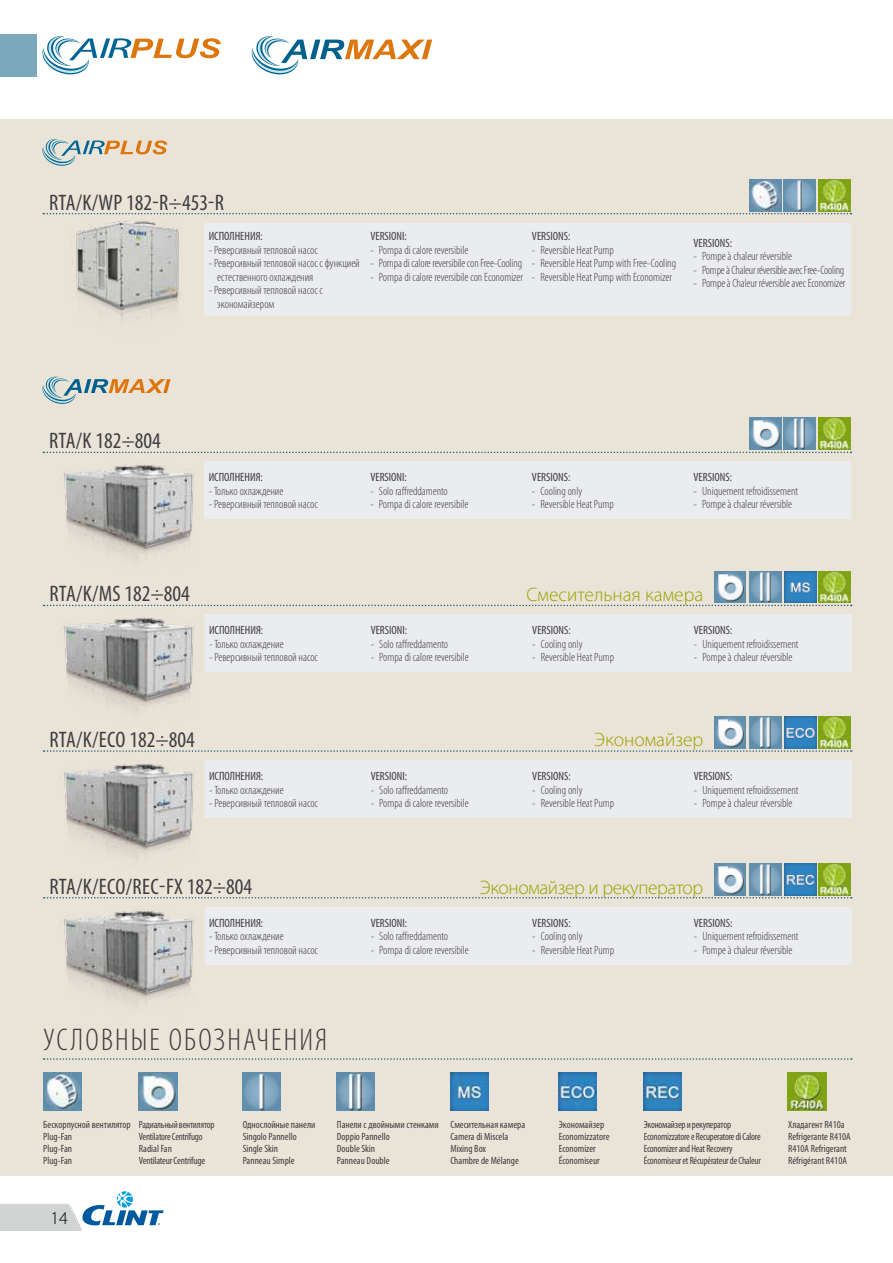
<style>
.page{position:relative;width:893px;height:1263px;background:#fff}
.page>*{position:absolute;margin:0;border:0;box-sizing:border-box;transform-origin:0 0}
.t1{font:300 condensed 31.5px "Myriad Pro";letter-spacing:.07em;color:#3e3d40}
.t2{font:condensed 22.5px "Myriad Pro";color:#3e3d40}
.t3{font:300 19.5px "Myriad Pro";color:#98a300}
.t4{font:300 19.5px "Myriad Pro";letter-spacing:-.02em;color:#98a300}
.t5{font:300 18px "Myriad Pro";color:#000}
.t6{font:300 condensed 12px/13.5px "Myriad Pro";color:#3e3d40}
.t7{font:condensed 12px "Myriad Pro";color:#3e3d40}
.t8{font:300 condensed 12px "Myriad Pro";letter-spacing:-.02em;color:#3e3d40}
.t9{font:condensed 10.5px/12px "Myriad Pro";color:#3e3d40}
.t10{font:condensed 10.5px/12px "Myriad Pro";letter-spacing:-.02em;color:#3e3d40;scale:.96 1}
</style>
<div class="page">
<img style="left:0;top:1204px;width:82px;height:26px">
<svg style="left:82px;top:1191px;width:82px;height:35px"></svg>
<div style="left:0;top:34px;width:37px;height:43px;background:#7ba8ba"></div>
<svg style="left:252px;top:36px;width:180px;height:38px"></svg>
<svg style="left:43px;top:36px;width:178px;height:38px"></svg>
<div style="left:0;top:119px;width:893px;height:1056px;background:#eae4d8"></div>
<img style="left:76px;top:220px;width:105px;height:101px">
<img style="left:64px;top:910px;width:130px;height:95px">
<img style="left:64px;top:763px;width:130px;height:95px">
<img style="left:64px;top:617px;width:130px;height:94px">
<img style="left:64px;top:464px;width:130px;height:95px">
<img style="left:784px;top:179px;width:32px;height:32px">
<img style="left:784px;top:418px;width:32px;height:31px">
<img style="left:784px;top:571px;width:32px;height:32px">
<img style="left:784px;top:717px;width:32px;height:32px">
<img style="left:784px;top:863px;width:32px;height:32px">
<img style="left:819px;top:179px;width:31px;height:32px">
<img style="left:819px;top:418px;width:31px;height:31px">
<img style="left:819px;top:571px;width:32px;height:32px">
<img style="left:819px;top:717px;width:32px;height:32px">
<img style="left:819px;top:863px;width:32px;height:32px">
<img style="left:749px;top:179px;width:32px;height:32px">
<img style="left:749px;top:418px;width:32px;height:31px">
<img style="left:714px;top:571px;width:32px;height:32px">
<img style="left:714px;top:717px;width:32px;height:32px">
<img style="left:714px;top:863px;width:32px;height:32px">
<img style="left:749px;top:571px;width:32px;height:32px">
<img style="left:749px;top:717px;width:32px;height:32px">
<img style="left:749px;top:863px;width:32px;height:32px">
<div style="left:204px;top:223px;width:647px;height:93px;background:#ebecee"></div>
<div style="left:204px;top:462px;width:647px;height:57px;background:#ebecee"></div>
<div style="left:205px;top:615px;width:646px;height:57px;background:#ebecee"></div>
<div style="left:205px;top:760px;width:646px;height:58px;background:#ebecee"></div>
<div style="left:205px;top:907px;width:646px;height:57px;background:#ebecee"></div>
<svg style="left:43px;top:213px;width:808px;height:1px"></svg>
<svg style="left:43px;top:452px;width:808px;height:1px"></svg>
<svg style="left:44px;top:605px;width:808px;height:1px"></svg>
<svg style="left:44px;top:750px;width:808px;height:2px"></svg>
<svg style="left:44px;top:897px;width:808px;height:1px"></svg>
<svg style="left:44px;top:1058px;width:808px;height:2px"></svg>
<img style="left:43px;top:1072px;width:38px;height:38px">
<img style="left:139px;top:1072px;width:38px;height:38px">
<img style="left:242px;top:1072px;width:39px;height:38px">
<img style="left:337px;top:1072px;width:38px;height:38px">
<img style="left:450px;top:1072px;width:38px;height:38px">
<img style="left:559px;top:1072px;width:38px;height:38px">
<img style="left:644px;top:1072px;width:38px;height:38px">
<img style="left:788px;top:1072px;width:38px;height:38px">
<svg style="left:43px;top:139px;width:124px;height:27px"></svg>
<svg style="left:43px;top:377px;width:128px;height:27px"></svg>
<h2 class="t2" style="left:49px;top:189px;width:177px">RTA/K/WP 182-R÷453-R</h2>
<p class="t7" style="left:209px;top:229px;width:56px">ИСПОЛНЕНИЯ:</p>
<p class="t6" style="left:209px;top:243px;width:111px">- Реверсивный тепловой насос</p>
<p class="t6" style="left:217px;top:256px;width:144px;text-indent:-9px">- Реверсивный тепловой насос с функцией естественного охлаждения</p>
<p class="t6" style="left:217px;top:283px;width:107px;text-indent:-9px">- Реверсивный тепловой насос с экономайзером</p>
<p class="t7" style="left:370px;top:229px;width:38px">VERSIONI:</p>
<p class="t6" style="left:370px;top:243px;width:100px">- Pompa di calore reversibile</p>
<p class="t6" style="left:370px;top:256px;width:153px">- Pompa di calore reversibile con Free-Cooling</p>
<p class="t6" style="left:370px;top:270px;width:154px">- Pompa di calore reversibile con Economizer</p>
<p class="t7" style="left:532px;top:229px;width:40px">VERSIONS:</p>
<p class="t6" style="left:532px;top:243px;width:83px">- Reversible Heat Pump</p>
<p class="t6" style="left:532px;top:256px;width:146px">- Reversible Heat Pump with Free-Cooling</p>
<p class="t6" style="left:532px;top:270px;width:142px">- Reversible Heat Pump with Economizer</p>
<p class="t7" style="left:694px;top:236px;width:40px">VERSIONS:</p>
<p class="t6" style="left:694px;top:250px;width:100px">- Pompe à chaleur réversible</p>
<p class="t8" style="left:694px;top:263px;width:152px">- Pompe à Chaleur réversible avec Free-Cooling</p>
<p class="t6" style="left:694px;top:277px;width:153px">- Pompe à Chaleur réversible avec Economizer</p>
<h2 class="t2" style="left:49px;top:427px;width:113px">RTA/K 182÷804</h2>
<p class="t7" style="left:209px;top:470px;width:56px">ИСПОЛНЕНИЯ:</p>
<p class="t6" style="left:209px;top:484px;width:76px">- Только охлаждение</p>
<p class="t6" style="left:209px;top:497px;width:111px">- Реверсивный тепловой насос</p>
<p class="t7" style="left:370px;top:470px;width:38px">VERSIONI:</p>
<p class="t6" style="left:370px;top:484px;width:79px">- Solo raffreddamento</p>
<p class="t6" style="left:370px;top:497px;width:100px">- Pompa di calore reversibile</p>
<p class="t7" style="left:532px;top:470px;width:40px">VERSIONS:</p>
<p class="t6" style="left:532px;top:484px;width:52px">- Cooling only</p>
<p class="t6" style="left:532px;top:497px;width:83px">- Reversible Heat Pump</p>
<p class="t7" style="left:694px;top:470px;width:40px">VERSIONS:</p>
<p class="t6" style="left:694px;top:484px;width:106px">- Uniquement refroidissement</p>
<p class="t6" style="left:694px;top:497px;width:100px">- Pompe à chaleur réversible</p>
<h2 class="t2" style="left:49px;top:580px;width:142px">RTA/K/MS 182÷804</h2>
<h3 class="t3" style="left:526px;top:583px;width:178px">Смесительная камера</h3>
<p class="t7" style="left:209px;top:623px;width:56px">ИСПОЛНЕНИЯ:</p>
<p class="t6" style="left:209px;top:637px;width:76px">- Только охлаждение</p>
<p class="t6" style="left:209px;top:651px;width:111px">- Реверсивный тепловой насос</p>
<p class="t7" style="left:371px;top:623px;width:38px">VERSIONI:</p>
<p class="t6" style="left:371px;top:637px;width:79px">- Solo raffreddamento</p>
<p class="t6" style="left:371px;top:651px;width:100px">- Pompa di calore reversibile</p>
<p class="t7" style="left:532px;top:623px;width:40px">VERSIONS:</p>
<p class="t6" style="left:532px;top:637px;width:52px">- Cooling only</p>
<p class="t6" style="left:532px;top:651px;width:83px">- Reversible Heat Pump</p>
<p class="t7" style="left:694px;top:623px;width:40px">VERSIONS:</p>
<p class="t6" style="left:694px;top:637px;width:106px">- Uniquement refroidissement</p>
<p class="t6" style="left:694px;top:651px;width:100px">- Pompe à chaleur réversible</p>
<h2 class="t2" style="left:49px;top:726px;width:147px">RTA/K/ECO 182÷804</h2>
<h3 class="t3" style="left:594px;top:727px;width:111px">Экономайзер</h3>
<p class="t7" style="left:209px;top:769px;width:56px">ИСПОЛНЕНИЯ:</p>
<p class="t6" style="left:209px;top:783px;width:76px">- Только охлаждение</p>
<p class="t6" style="left:209px;top:796px;width:111px">- Реверсивный тепловой насос</p>
<p class="t7" style="left:371px;top:769px;width:38px">VERSIONI:</p>
<p class="t6" style="left:371px;top:783px;width:79px">- Solo raffreddamento</p>
<p class="t6" style="left:371px;top:796px;width:100px">- Pompa di calore reversibile</p>
<p class="t7" style="left:532px;top:769px;width:40px">VERSIONS:</p>
<p class="t6" style="left:532px;top:783px;width:52px">- Cooling only</p>
<p class="t6" style="left:532px;top:796px;width:83px">- Reversible Heat Pump</p>
<p class="t7" style="left:694px;top:769px;width:40px">VERSIONS:</p>
<p class="t6" style="left:694px;top:783px;width:106px">- Uniquement refroidissement</p>
<p class="t6" style="left:694px;top:796px;width:100px">- Pompe à chaleur réversible</p>
<h2 class="t2" style="left:49px;top:873px;width:204px">RTA/K/ECO/REC-FX 182÷804</h2>
<h3 class="t4" style="left:480px;top:875px;width:225px">Экономайзер и рекуператор</h3>
<p class="t7" style="left:209px;top:915px;width:56px">ИСПОЛНЕНИЯ:</p>
<p class="t6" style="left:209px;top:929px;width:76px">- Только охлаждение</p>
<p class="t6" style="left:209px;top:943px;width:111px">- Реверсивный тепловой насос</p>
<p class="t7" style="left:371px;top:915px;width:38px">VERSIONI:</p>
<p class="t6" style="left:371px;top:929px;width:79px">- Solo raffreddamento</p>
<p class="t6" style="left:371px;top:943px;width:100px">- Pompa di calore reversibile</p>
<p class="t7" style="left:532px;top:915px;width:40px">VERSIONS:</p>
<p class="t6" style="left:532px;top:929px;width:52px">- Cooling only</p>
<p class="t6" style="left:532px;top:943px;width:83px">- Reversible Heat Pump</p>
<p class="t7" style="left:694px;top:915px;width:40px">VERSIONS:</p>
<p class="t6" style="left:694px;top:929px;width:106px">- Uniquement refroidissement</p>
<p class="t6" style="left:694px;top:943px;width:100px">- Pompe à chaleur réversible</p>
<h1 class="t1" style="left:44px;top:1021px;width:285px">УСЛОВНЫЕ ОБОЗНАЧЕНИЯ</h1>
<p class="t9" style="left:43px;top:1118px;width:89px">Бескорпусной вентилятор<br>Plug-Fan<br>Plug-Fan<br>Plug-Fan</p>
<p class="t10" style="left:139px;top:1118px;width:80px">Радиальный вентилятор<br>VentilatoreCentrifugo<br>Radial Fan<br>VentilateurCentrifuge</p>
<p class="t9" style="left:243px;top:1118px;width:74px">Однослойные панели<br>Singolo Pannello<br>Single Skin<br>Panneau Simple</p>
<p class="t9" style="left:337px;top:1118px;width:103px">Панели с двойными стенками<br>Doppio Pannello<br>Double Skin<br>Panneau Double</p>
<p class="t9" style="left:450px;top:1118px;width:76px">Смесительная камера<br>Camera di Miscela<br>Mixing Box<br>Chambre de Mélange</p>
<p class="t9" style="left:559px;top:1118px;width:52px">Экономайзер<br>Economizzatore<br>Economizer<br>Économiseur</p>
<p class="t10" style="left:644px;top:1118px;width:123px">Экономайзер и рекуператор Economizzatoree RecuperatorediCalore Economizerand Heat Recovery Économiseuret RécupérateurdeChaleur</p>
<p class="t9" style="left:788px;top:1118px;width:64px">Хладагент R410a<br>Refrigerante R410A<br>R410A Refrigerant<br>Réfrigérant R410A</p>
<h3 class="t5" style="left:51px;top:1207px;width:19px">14</h3>
</div>
